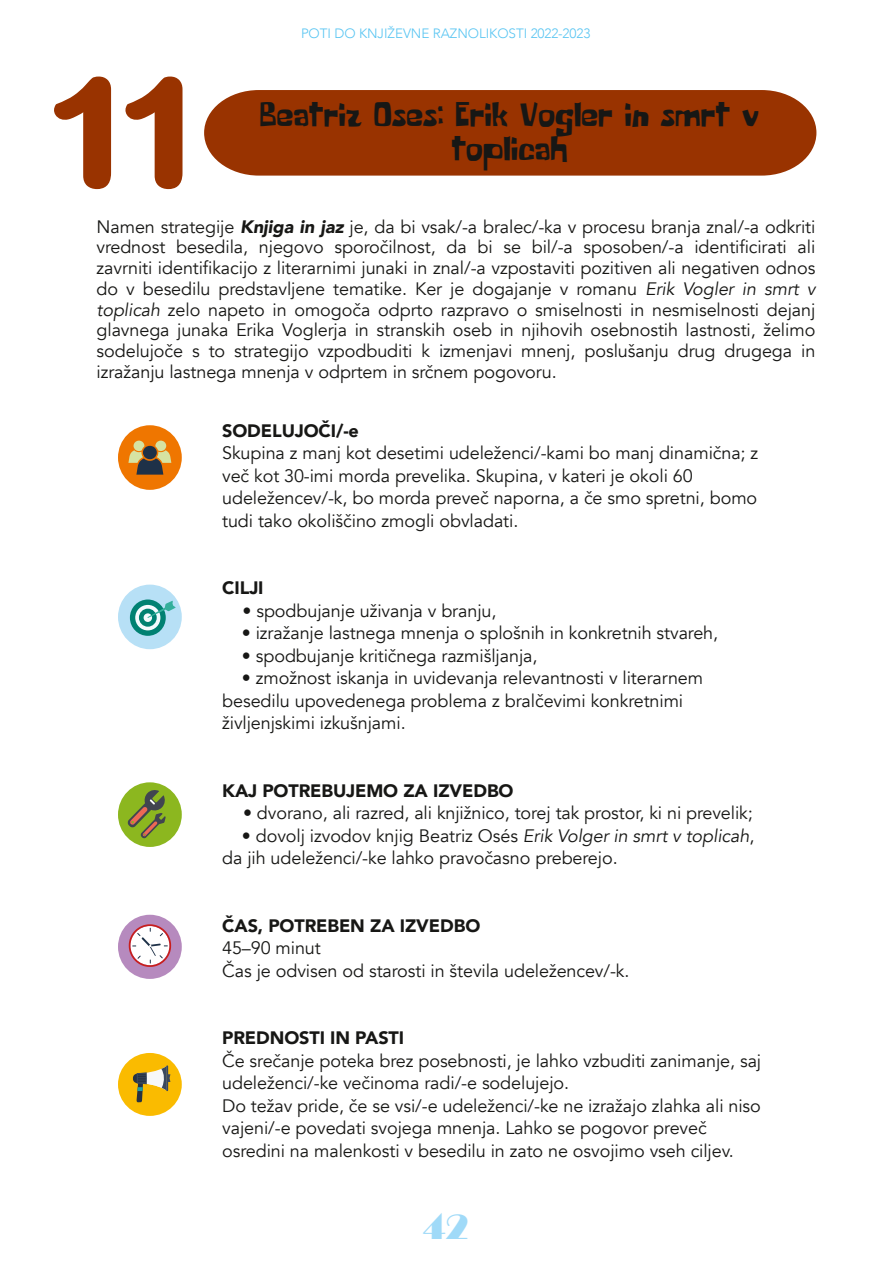
<style>
.page{position:relative;width:893px;height:1263px;background:#fff}
.page>*{position:absolute;margin:0;border:0;box-sizing:border-box;transform-origin:0 0}
.t1{font:36px "Broadway";color:#a0daf8}
.t2{font:34.5px/34.5px "Some Time Later";color:#171715;text-align:center}
.t3{font:18px/22.5px "Avenir";letter-spacing:-.005em;color:#171715}
.t4{font:900 18px "Avenir";letter-spacing:-.005em;color:#171715}
.t5{font:300 13.5px "Avenir";letter-spacing:-.005em;color:#59c5f2}
.s1{font-weight:900;font-style:italic}
.s2{font-style:italic}
</style>
<div class="page">
<svg style="left:54px;top:77px;width:57px;height:112px"></svg>
<svg style="left:125px;top:77px;width:57px;height:112px"></svg>
<div style="left:204px;top:90px;width:612px;height:86px;background:#930"></div>
<div style="left:118px;top:425px;width:64px;height:65px;background:#ef7600;border-radius:50%"></div>
<svg style="left:128px;top:441px;width:43px;height:34px"></svg>
<div style="left:118px;top:585px;width:64px;height:64px;background:#b7e0f6;border-radius:50%"></div>
<svg style="left:130px;top:599px;width:36px;height:37px"></svg>
<div style="left:135px;top:605px;width:25px;height:25px;background:#f4fafe;border-radius:50%"></div>
<svg style="left:139px;top:609px;width:18px;height:18px"></svg>
<div style="left:144px;top:613px;width:8px;height:9px;background:#f4fafe;border-radius:50%"></div>
<svg style="left:147px;top:601px;width:29px;height:17px"></svg>
<div style="left:118px;top:782px;width:64px;height:65px;background:#8cb71f;border-radius:50%"></div>
<svg style="left:127px;top:789px;width:39px;height:49px"></svg>
<div style="left:118px;top:915px;width:64px;height:64px;background:#b68abe;border-radius:50%"></div>
<svg style="left:129px;top:924px;width:42px;height:43px"></svg>
<div style="left:118px;top:1053px;width:64px;height:63px;background:#fabb00;border-radius:50%"></div>
<hr style="left:166px;top:1065px;width:2px;height:26px;background:#39485e">
<svg style="left:133px;top:1066px;width:37px;height:36px"></svg>
<p class="t5" style="left:301px;top:26px;width:291px">POTI DO KNJIŽEVNE RAZNOLIKOSTI 2022-2023</p>
<h2 class="t2" style="left:260px;top:102px;width:501px">Beatriz Oses: Erik Vogler in smrt v toplicah</h2>
<p class="t3" style="left:97px;top:217px;width:720px;line-height:20.7px;text-align:justify">Namen strategije <span class="s1">Knjiga in jaz</span> je, da bi vsak/-a bralec/-ka v procesu branja znal/-a odkriti vrednost besedila, njegovo sporočilnost, da bi se bil/-a sposoben/-a identificirati ali zavrniti identifikacijo z literarnimi junaki in znal/-a vzpostaviti pozitiven ali negativen odnos do v besedilu predstavljene tematike. Ker je dogajanje v romanu <span class="s2">Erik Vogler in smrt v toplicah</span> zelo napeto in omogoča odprto razpravo o smiselnosti in nesmiselnosti dejanj glavnega junaka Erika Voglerja in stranskih oseb in njihovih osebnostih lastnosti, želimo sodelujoče s to strategijo vzpodbuditi k izmenjavi mnenj, poslušanju drug drugega in izražanju lastnega mnenja v odprtem in srčnem pogovoru.</p>
<p class="t4" style="left:222px;top:415px;width:138px">SODELUJOČI/-e</p>
<p class="t3" style="left:222px;top:442px;width:537px">Skupina z manj kot desetimi udeleženci/-kami bo manj dinamična; z več kot 30-imi morda prevelika. Skupina, v kateri je okoli 60 udeležencev/-k, bo morda preveč naporna, a če smo spretni, bomo tudi tako okoliščino zmogli obvladati.</p>
<p class="t4" style="left:222px;top:572px;width:43px">CILJI</p>
<p class="t3" style="left:243px;top:600px;width:255px">• spodbujanje uživanja v branju,</p>
<p class="t3" style="left:242px;top:622px;width:478px">• izražanje lastnega mnenja o splošnih in konkretnih stvareh,</p>
<p class="t3" style="left:242px;top:645px;width:297px">• spodbujanje kritičnega razmišljanja,</p>
<p class="t3" style="left:222px;top:667px;width:482px;text-indent:20px">• zmožnost iskanja in uvidevanja relevantnosti v literarnem besedilu upovedenega problema z bralčevimi konkretnimi življenjskimi izkušnjami.</p>
<p class="t4" style="left:222px;top:775px;width:293px">KAJ POTREBUJEMO ZA IZVEDBO</p>
<p class="t3" style="left:243px;top:802px;width:511px">• dvorano, ali razred, ali knjižnico, torej tak prostor, ki ni prevelik;</p>
<p class="t3" style="left:222px;top:825px;width:534px;text-indent:20px">• dovolj izvodov knjig Beatriz Osés <span class="s2">Erik Volger in smrt v toplicah</span>, da jih udeleženci/-ke lahko pravočasno preberejo.</p>
<p class="t4" style="left:222px;top:910px;width:260px">ČAS, POTREBEN ZA IZVEDBO</p>
<p class="t3" style="left:222px;top:937px;width:409px">45–90 minut<br>Čas je odvisen od starosti in števila udeležencev/-k.</p>
<p class="t4" style="left:222px;top:1022px;width:183px">PREDNOSTI IN PASTI</p>
<p class="t3" style="left:222px;top:1050px;width:541px">Če srečanje poteka brez posebnosti, je lahko vzbuditi zanimanje, saj udeleženci/-ke večinoma radi/-e sodelujejo.<br>Do težav pride, če se vsi/-e udeleženci/-ke ne izražajo zlahka ali niso vajeni/-e povedati svojega mnenja. Lahko se pogovor preveč osredini na malenkosti v besedilu in zato ne osvojimo vseh ciljev.</p>
<h1 class="t1" style="left:422px;top:1206px;width:48px">42</h1>
</div>
